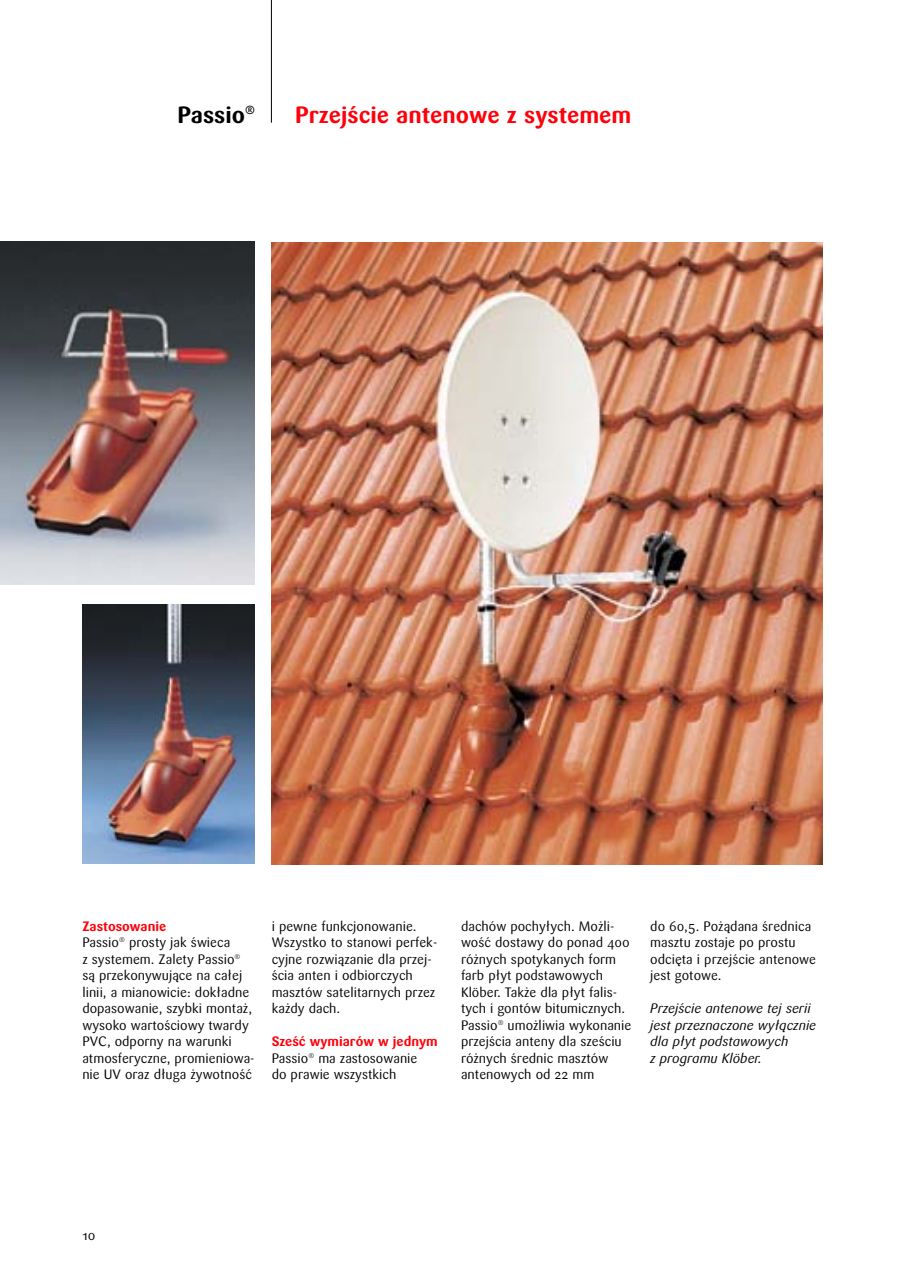
<style>
.page{position:relative;width:905px;height:1287px;background:#fff}
.page>*{position:absolute;margin:0;border:0;box-sizing:border-box;transform-origin:0 0}
.t1{font:700 23.25px "Sari Pl";color:#ff000a}
.t2{font:700 23.25px "Sari Pl";color:#000}
.t3{font:13.5px/16.5px "Sari Pl";color:#000}
.t4{font:italic 13.5px/16.5px "Sari Pl";color:#000}
.s1{font-weight:700;color:#ff000a}
</style>
<div class="page">
<img style="left:271px;top:242px;width:551px;height:623px">
<hr style="left:271px;top:0;width:1px;height:123px;background:#000">
<img style="left:82px;top:605px;width:173px;height:259px">
<img style="left:0;top:242px;width:255px;height:342px">
<h1 class="t2" style="left:177px;top:105px;width:79px">Passio<sup>®</sup></h1>
<h1 class="t1" style="left:295px;top:105px;width:338px">Przejście antenowe z systemem</h1>
<p class="t3" style="left:82px;top:919px;width:174px"><span class="s1">Zastosowanie<br></span>Passio<sup>®</sup> prosty jak świeca<br>z systemem. Zalety Passio<sup>® </sup>są przekonywujące na całej linii, a mianowicie: dokładne dopasowanie, szybki montaż, wysoko wartościowy twardy<br>PVC, odporny na warunki atmosferyczne, promieniowa&shy;nie UV oraz długa żywotność</p>
<p class="t3" style="left:272px;top:919px;width:167px">i pewne funkcjonowanie.<br>Wszystko to stanowi perfek&shy;cyjne rozwiązanie dla przej&shy;ścia anten i odbiorczych masztów satelitarnych przez każdy dach.</p>
<p class="t3" style="left:272px;top:1035px;width:168px"><span class="s1">Sześć wymiarów w jednym<br></span>Passio<sup>®</sup> ma zastosowanie<br>do prawie wszystkich</p>
<p class="t3" style="left:461px;top:919px;width:172px">dachów pochyłych. Możli&shy;wość dostawy do ponad 400 różnych spotykanych form farb płyt podstawowych<br>Klöber. Także dla płyt falis&shy;tych i gontów bitumicznych.<br>Passio<sup>®</sup> umożliwia wykonanie przejścia anteny dla sześciu różnych średnic masztów antenowych od 22 mm</p>
<p class="t3" style="left:650px;top:919px;width:167px">do 60,5. Pożądana średnica masztu zostaje po prostu odcięta i przejście antenowe jest gotowe.</p>
<p class="t4" style="left:650px;top:1002px;width:167px">Przejście antenowe tej serii jest przeznaczone wyłącznie dla płyt podstawowych<br>z programu Klöber.</p>
<p class="t3" style="left:82px;top:1228px;width:15px">10</p>
</div>
